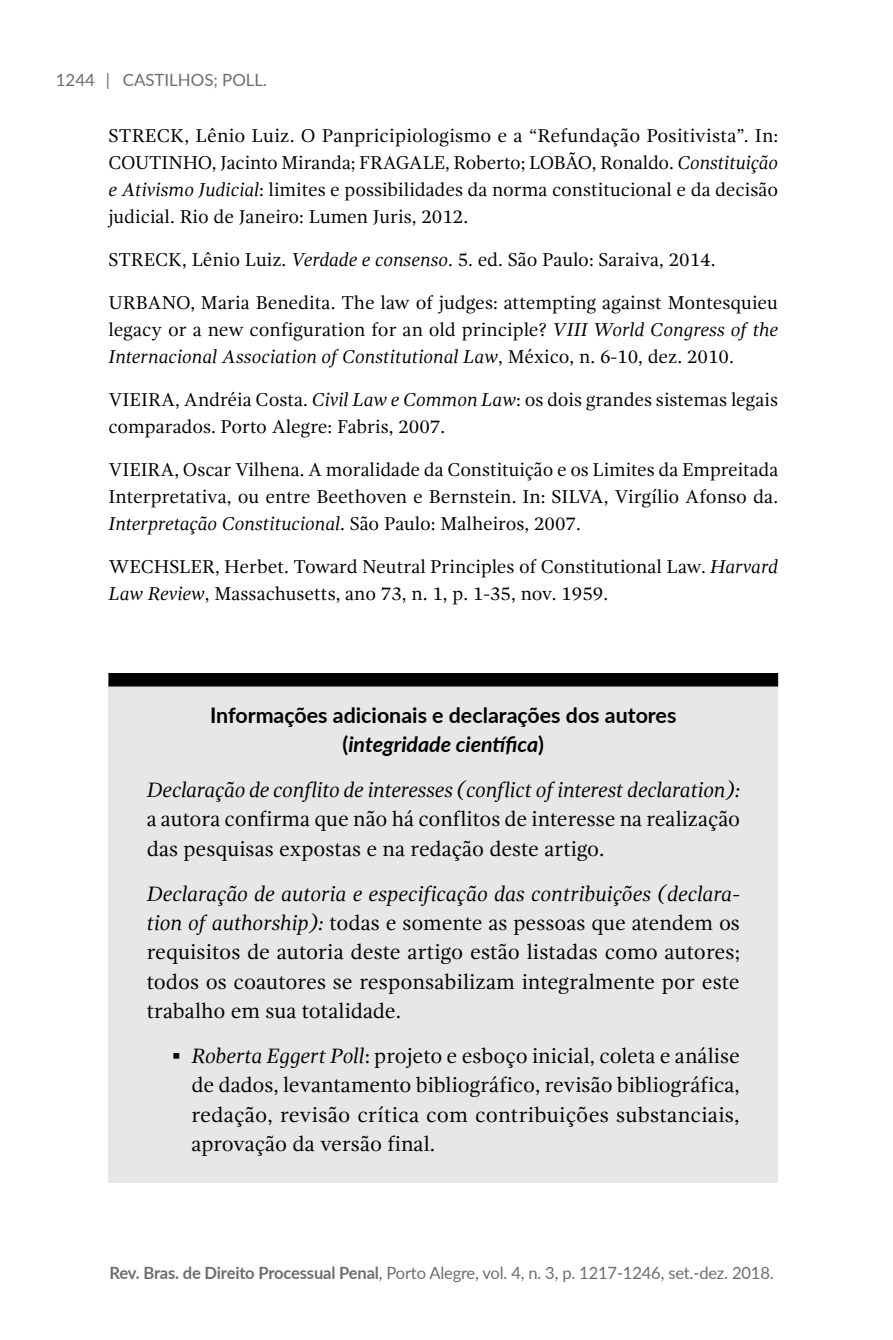
<style>
.page{position:relative;width:893px;height:1340px;background:#fff}
.page>*{position:absolute;margin:0;border:0;box-sizing:border-box;transform-origin:0 0}
.t1{font:21.38px/29.2px "Gandhi Serif";color:#000;text-align:justify}
.t2{font:700 21.38px/29.2px "Lato";color:#000;text-align:center}
.t3{font:italic 21.38px "Gandhi Serif";letter-spacing:-.005em;color:#000}
.t4{font:19.12px/27px "Gandhi Serif";color:#000;text-align:justify}
.t5{font:16.88px "Lato";letter-spacing:-.01em;color:#6d6e71}
.s1{font-style:italic}
.s2{font-family:"Lato"}
.s3{font-weight:700}
</style>
<div class="page">
<div style="left:108px;top:679px;width:670px;height:503px;background:#e6e7e8"></div>
<div style="left:108px;top:673px;width:670px;height:13px;background:#000"></div>
<p class="t5" style="left:56px;top:67px;width:213px">1244 | Castilhos; Po ll.</p>
<p class="t4" style="left:108px;top:122px;width:672px">STRECK, Lênio Luiz. O Panpricipiologismo e a “Refundação Positivista”. In:<br>COUTINHO, Jacinto Miranda; FRAGALE, Roberto; LOBÃO, Ronaldo. <span class="s1">Constituição e Ativismo Judicial</span>: limites e possibilidades da norma constitucional e da decisão judicial. Rio de Janeiro: Lumen Juris, 2012.</p>
<p class="t4" style="left:108px;top:246px;width:609px">STRECK, Lênio Luiz. <span class="s1">Verdade e consenso</span>. 5. ed. São Paulo: Saraiva, 2014.</p>
<p class="t4" style="left:108px;top:289px;width:671px">URBANO, Maria Benedita. The law of judges: attempting against Montesquieu legacy or a new configuration for an old principle? <span class="s1">VIII World Congress of the Internacional Association of Constitutional Law</span>, México, n. 6-10, dez. 2010.</p>
<p class="t4" style="left:108px;top:386px;width:671px">VIEIRA, Andréia Costa. <span class="s1">Civil Law e Common Law</span>: os dois grandes sistemas legais comparados. Porto Alegre: Fabris, 2007.</p>
<p class="t4" style="left:108px;top:456px;width:671px">VIEIRA, Oscar Vilhena. A moralidade da Constituição e os Limites da Empreitada Interpretativa, ou entre Beethoven e Bernstein. In: SILVA, Virgílio Afonso da.<br><span class="s1">Interpretação Constitucional</span>. São Paulo: Malheiros, 2007.</p>
<p class="t4" style="left:108px;top:553px;width:671px">WECHSLER, Herbet. Toward Neutral Principles of Constitutional Law. <span class="s1">Harvard<br>Law Review</span>, Massachusetts, ano 73, n. 1, p. 1-35, nov. 1959.</p>
<p class="t2" style="left:210px;top:699px;width:468px">Informações adicionais e declarações dos autores (<span class="s1">integridade científica</span>)</p>
<p class="t3" style="left:147px;top:777px;width:595px">Declaração de conflito de interesses (conflict of interest declaration):</p>
<p class="t1" style="left:147px;top:804px;width:595px">a autora confirma que não há conflitos de interesse na realização das pesquisas expostas e na redação deste artigo.</p>
<p class="t1" style="left:147px;top:879px;width:595px"><span class="s1">Declaração de autoria e especificação das contribuições (declara&shy;tion of authorship):</span> todas e somente as pessoas que atendem os requisitos de autoria deste artigo estão listadas como autores; todos os coautores se responsabilizam integralmente por este trabalho em sua totalidade.</p>
<p class="t1" style="left:191px;top:1041px;width:550px;text-indent:-19px"><span class="s2">▪</span> <span class="s1">Roberta Eggert Poll</span>: projeto e esboço inicial, coleta e análise de dados, levantamento bibliográfico, revisão bibliográfica, redação, revisão crítica com contribuições substanciais, aprovação da versão final.</p>
<p class="t5" style="left:110px;top:1260px;width:666px"><span class="s3">Rev. Bras. de Direito Processual Penal</span>, Porto Alegre, vol. 4, n. 3, p. 1217-1246, set.-dez. 2018.</p>
</div>
